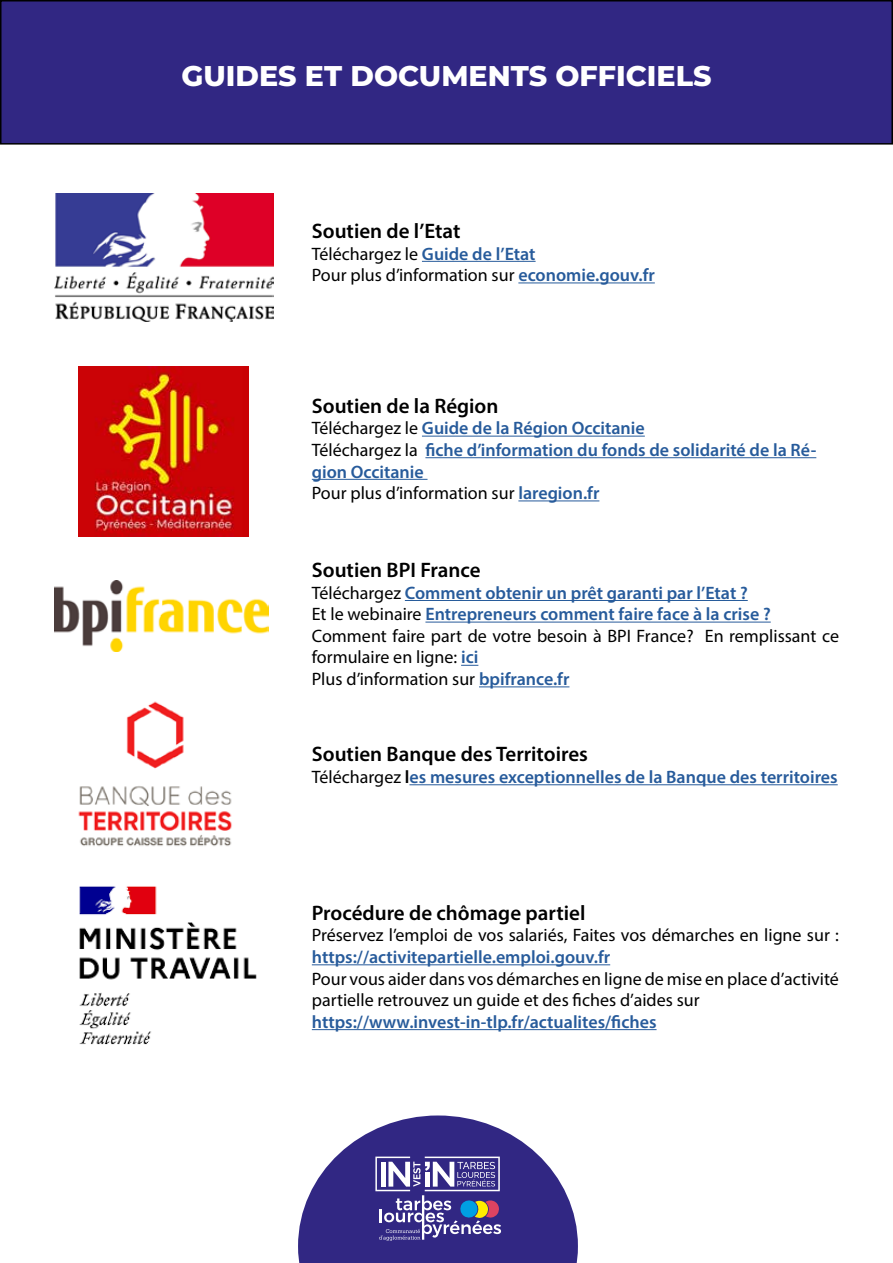
<style>
.page{position:relative;width:893px;height:1263px;background:#fff}
.page>*{position:absolute;margin:0;border:0;box-sizing:border-box;transform-origin:0 0}
.t1{font:800 28.5px "Montserrat";color:#fff}
.t2{font:600 21px "Myriad Pro";color:#000}
.t3{font:18px/21.6px "Myriad Pro";color:#000}
.t4{font:600 18px/21.6px "Myriad Pro";color:#275b9b}
.s1{font-weight:600;color:#275b9b}
.s2{font-weight:400;color:#000}
.s3{color:#000}
</style>
<div class="page">
<svg style="left:298px;top:1115px;width:280px;height:148px"></svg>
<div style="left:1px;top:1px;width:891px;height:143px;background:#312783"></div>
<div style="left:0;top:0;width:893px;height:145px;border:2px solid #000"></div>
<img style="left:54px;top:193px;width:219px;height:129px">
<img style="left:79px;top:366px;width:169px;height:170px">
<img style="left:54px;top:580px;width:215px;height:71px">
<img style="left:78px;top:701px;width:154px;height:145px">
<img style="left:79px;top:886px;width:178px;height:159px">
<hr style="left:422px;top:261px;width:114px;height:1px;background:#275b9b">
<hr style="left:518px;top:282px;width:137px;height:1px;background:#275b9b">
<hr style="left:422px;top:436px;width:223px;height:1px;background:#275b9b">
<hr style="left:425px;top:457px;width:391px;height:1px;background:#275b9b">
<hr style="left:312px;top:479px;width:115px;height:1px;background:#275b9b">
<hr style="left:518px;top:500px;width:81px;height:1px;background:#275b9b">
<hr style="left:405px;top:600px;width:343px;height:1px;background:#275b9b">
<hr style="left:425px;top:622px;width:346px;height:1px;background:#275b9b">
<svg style="left:461px;top:665px;width:17px;height:1px"></svg>
<hr style="left:479px;top:686px;width:90px;height:1px;background:#275b9b">
<hr style="left:409px;top:784px;width:429px;height:1px;background:#275b9b">
<hr style="left:312px;top:964px;width:298px;height:1px;background:#275b9b">
<hr style="left:312px;top:1029px;width:345px;height:1px;background:#275b9b">
<h1 class="t1" style="left:182px;top:55px;width:531px">GUIDES ET DOCUMENTS OFFICIELS</h1>
<p class="t2" style="left:312px;top:217px;width:150px">Soutien de l’Etat</p>
<p class="t3" style="left:312px;top:242px;width:344px">Téléchargez le <span class="s1">Guide de l’Etat<br></span>Pour plus d’information sur <span class="s1">economie.gouv.fr</span></p>
<p class="t2" style="left:312px;top:392px;width:188px">Soutien de la Région</p>
<p class="t4" style="left:312px;top:417px;width:506px"><span class="s2">Téléchargez le</span> Guide de la Région Occitanie<br><span class="s2">Téléchargez la</span> fiche d’information du fonds de solidarité de la Ré&shy;gion Occitanie<br><span class="s2">Pour plus d’information sur</span> laregion.fr</p>
<p class="t2" style="left:312px;top:557px;width:170px">Soutien BPI France</p>
<p class="t3" style="left:312px;top:581px;width:529px">Téléchargez <span class="s1">Comment obtenir un prêt garanti par l’Etat ?<br></span>Et le webinaire <span class="s1">Entrepreneurs comment faire face à la crise ?<br></span>Comment faire part de votre besoin à BPI France? En remplissant ce formulaire en ligne: <span class="s1">ici<br></span>Plus d’information sur <span class="s1">bpifrance.fr</span></p>
<p class="t2" style="left:312px;top:741px;width:278px">Soutien Banque des Territoires</p>
<p class="t4" style="left:312px;top:766px;width:527px"><span class="s2">Téléchargez</span> <span class="s3">l</span>es mesures exceptionnelles de la Banque des territoires</p>
<p class="t2" style="left:312px;top:899px;width:275px">Procédure de chômage partiel</p>
<p class="t3" style="left:312px;top:924px;width:529px">Préservez l’emploi de vos salariés, Faites vos démarches en ligne sur :</p>
<p class="t4" style="left:312px;top:946px;width:300px">https://activitepartielle.emploi.gouv.fr</p>
<p class="t3" style="left:312px;top:967px;width:529px">Pour vous aider dans vos démarches en ligne de mise en place d’activité partielle retrouvez un guide et des fiches d’aides sur</p>
<p class="t4" style="left:312px;top:1010px;width:346px">https://www.invest-in-tlp.fr/actualites/fiches</p>
</div>
